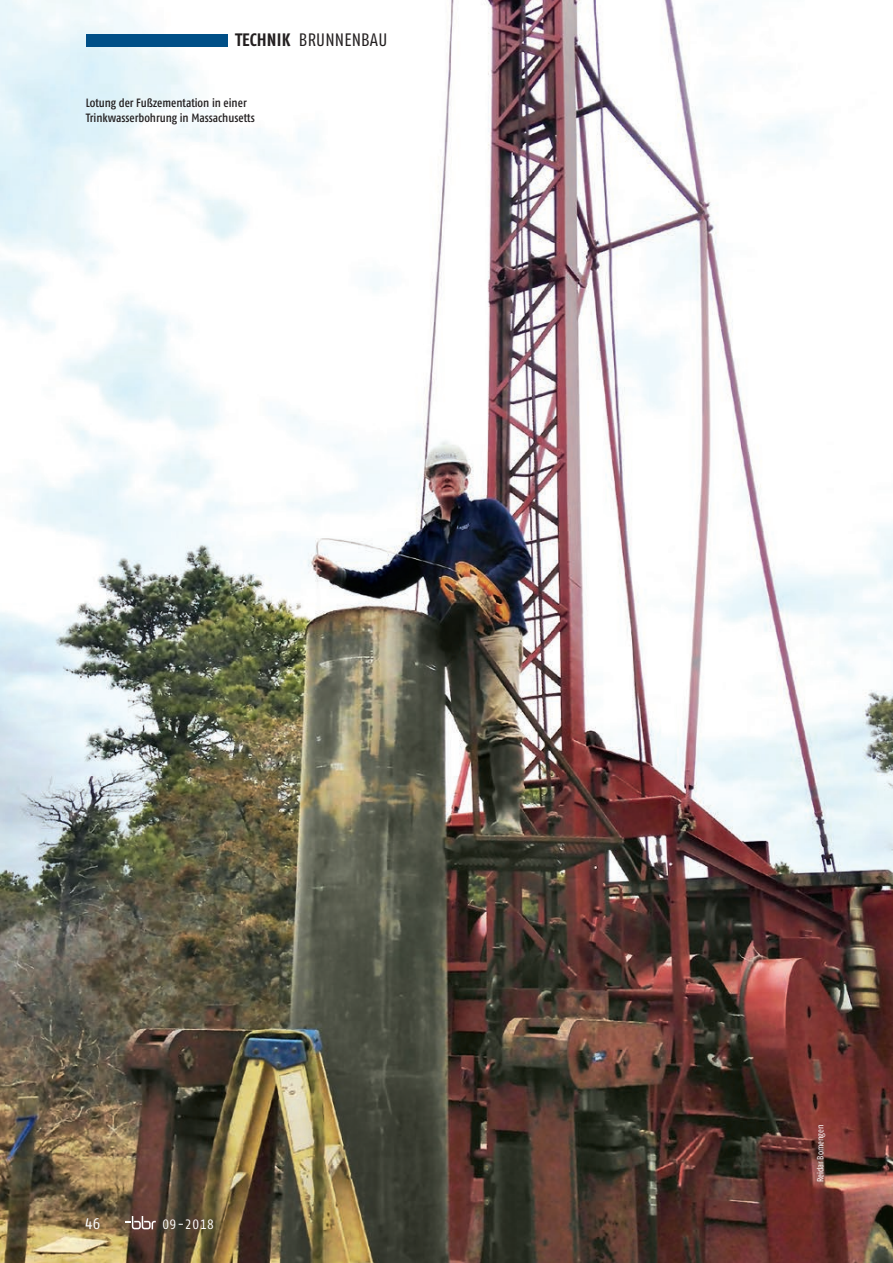
<style>
.page{position:relative;width:893px;height:1263px;background:#fff}
.page>*{position:absolute;margin:0;border:0;box-sizing:border-box;transform-origin:0 0}
.t1{font:condensed 18px "Fago OT";letter-spacing:.01em;color:#231f20}
.t2{font:condensed 15.3px "Fago OT";color:#fff}
.t3{font:condensed 13.5px "Fago OT";letter-spacing:.05em;color:#fff}
.t4{font:500 condensed 12px/15px "Fago OT";letter-spacing:-.005em;color:#231f20}
.t5{font:condensed 9px "Fago OT";color:#fff}
.s1{font-weight:700}
</style>
<div class="page">
<img style="left:0;top:0;width:893px;height:1263px">
<div style="left:86px;top:34px;width:141px;height:12px;background:#004f87"></div>
<svg style="left:125px;top:1216px;width:31px;height:13px"></svg>
<h1 class="t1" style="left:235px;top:29px;width:154px"><span class="s1">TECHNIK</span> BRUNNENBAU</h1>
<p class="t4" style="left:86px;top:96px;width:170px">Lotung der Fußzementation in einer<br>Trinkwasserbohrung in Massachusetts</p>
<p class="t2" style="left:85px;top:1215px;width:17px">46</p>
<p class="t3" style="left:162px;top:1216px;width:53px">09-2018</p>
<p class="t5" style="left:815px;top:1182px;width:59px;rotate:-90deg">Reidar Bomengen</p>
</div>
